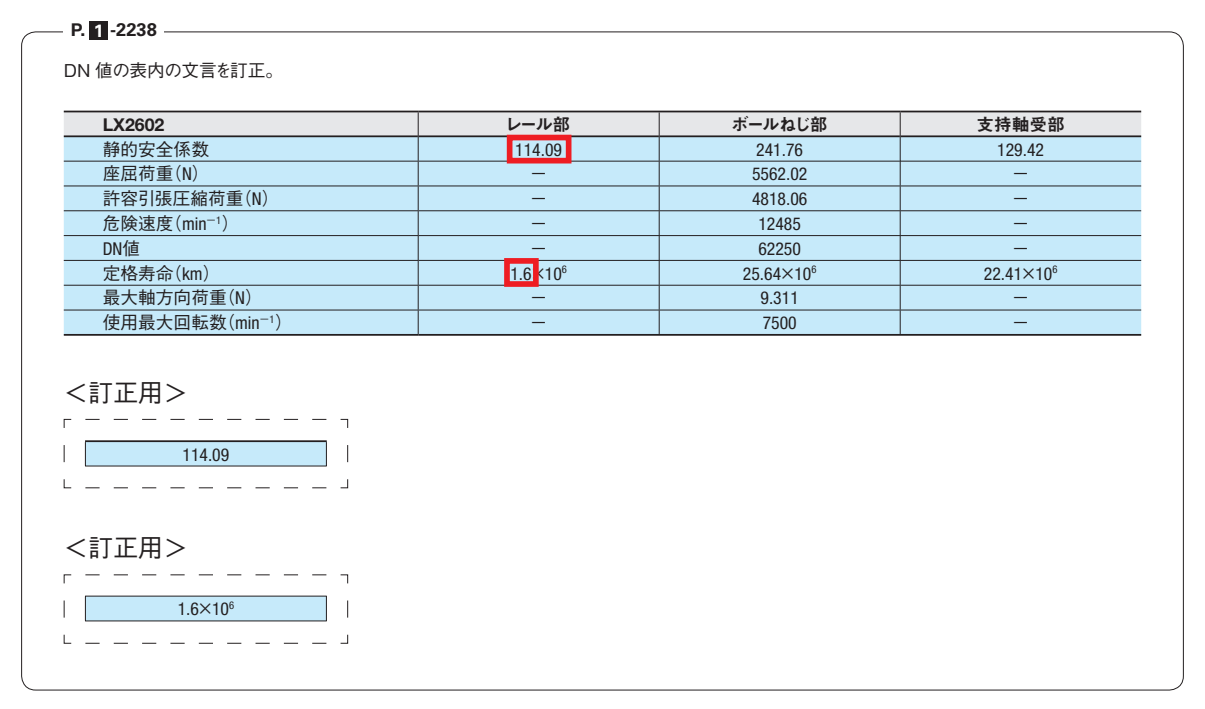
<style>
.page{position:relative;width:1205px;height:709px;background:#fff}
.page>*{position:absolute;margin:0;border:0;box-sizing:border-box;transform-origin:0 0}
.t1{font:24.75px "Gothic BBB Pro Medium 90 pv RKSJ H";color:#231f20}
.t2{font:700 18.25px "Univers LT Std";color:#231f20}
.t3{font:condensed 17.75px "Helvetica Neue LT Std";color:#231f20}
.t4{font:17.75px "Gothic BBB Pro Medium 90 pv RKSJ H";color:#231f20}
.t5{font:17.75px "Midashi Go Pro MB31 90 pv RKSJ H";letter-spacing:-.075em;color:#231f20}
.t6{font:17.75px "Gothic BBB Pro Medium 90 pv RKSJ H";letter-spacing:-.03em;color:#231f20}
.t7{font:700 17.75px "Helvetica Neue LT Std";color:#231f20}
.s1{font-family:"Helvetica Neue LT Std";font-size:17.75px}
.s2{font-size:17.75px;color:#fff}
.s3{font-family:"Helvetica Neue LT Std";font-stretch:condensed}
.s4{font-family:"Gothic BBB Pro Medium 90 pv RKSJ H";font-stretch:normal}
</style>
<div class="page">
<div style="left:90px;top:21px;width:18px;height:19px;background:#231f20"></div>
<hr style="left:64px;top:334px;width:354px;height:2px;background:#231f20">
<hr style="left:418px;top:334px;width:723px;height:2px;background:#231f20">
<svg style="left:63px;top:418px;width:285px;height:70px"></svg>
<svg style="left:63px;top:574px;width:285px;height:70px"></svg>
<svg style="left:64px;top:111px;width:1077px;height:223px;background:#c1deec"></svg>
<p class="t2" style="left:71px;top:19px;width:88px"><span class="s1">P.</span> <span class="s2">1</span> -2238</p>
<p class="t6" style="left:64px;top:63px;width:221px">DN 値の表内の文言を訂正。</p>
<p class="t7" style="left:103px;top:114px;width:63px">LX2602</p>
<p class="t5" style="left:505px;top:117px;width:67px">レール部</p>
<p class="t5" style="left:731px;top:117px;width:98px">ボールねじ部</p>
<p class="t5" style="left:976px;top:117px;width:90px">支持軸受部</p>
<p class="t4" style="left:103px;top:142px;width:108px">静的安全係数</p>
<p class="t3" style="left:515px;top:139px;width:48px">114.09</p>
<p class="t3" style="left:756px;top:139px;width:48px">241.76</p>
<p class="t3" style="left:997px;top:139px;width:48px">129.42</p>
<p class="t4" style="left:103px;top:167px;width:108px">座屈荷重（<span class="s3">N</span>）</p>
<p class="t4" style="left:530px;top:167px;width:19px">－</p>
<p class="t3" style="left:752px;top:164px;width:57px">5562.02</p>
<p class="t4" style="left:1012px;top:167px;width:19px">－</p>
<p class="t4" style="left:103px;top:192px;width:178px">許容引張圧縮荷重（<span class="s3">N</span>）</p>
<p class="t4" style="left:530px;top:192px;width:19px">－</p>
<p class="t3" style="left:752px;top:189px;width:57px">4818.06</p>
<p class="t4" style="left:1012px;top:192px;width:19px">－</p>
<p class="t4" style="left:103px;top:216px;width:138px">危険速度（<span class="s3">min</span><sup>－</sup><sup>1</sup>）</p>
<p class="t4" style="left:530px;top:216px;width:19px">－</p>
<p class="t3" style="left:758px;top:213px;width:44px">12485</p>
<p class="t4" style="left:1012px;top:216px;width:19px">－</p>
<p class="t3" style="left:103px;top:238px;width:39px">DN<span class="s4">値</span></p>
<p class="t4" style="left:530px;top:241px;width:19px">－</p>
<p class="t3" style="left:758px;top:238px;width:44px">62250</p>
<p class="t4" style="left:1012px;top:241px;width:19px">－</p>
<p class="t4" style="left:103px;top:266px;width:119px">定格寿命（<span class="s3">km</span>）</p>
<p class="t3" style="left:510px;top:263px;width:58px">1.6<span class="s4">×</span>10<sup>6</sup></p>
<p class="t3" style="left:743px;top:263px;width:75px">25.64<span class="s4">×</span>10<sup>6</sup></p>
<p class="t3" style="left:984px;top:263px;width:75px">22.41<span class="s4">×</span>10<sup>6</sup></p>
<p class="t4" style="left:103px;top:291px;width:161px">最大軸方向荷重（<span class="s3">N</span>）</p>
<p class="t4" style="left:530px;top:291px;width:19px">－</p>
<p class="t3" style="left:760px;top:288px;width:40px">9.311</p>
<p class="t4" style="left:1012px;top:291px;width:19px">－</p>
<p class="t4" style="left:103px;top:315px;width:191px">使用最大回転数（<span class="s3">min</span><sup>－</sup><sup>1</sup>）</p>
<p class="t4" style="left:530px;top:315px;width:19px">－</p>
<p class="t3" style="left:763px;top:312px;width:36px">7500</p>
<p class="t4" style="left:1012px;top:315px;width:19px">－</p>
<h1 class="t1" style="left:64px;top:383px;width:126px">＜訂正用＞</h1>
<p class="t3" style="left:182px;top:444px;width:48px">114.09</p>
<h1 class="t1" style="left:64px;top:538px;width:126px">＜訂正用＞</h1>
<p class="t3" style="left:178px;top:598px;width:58px">1.6<span class="s4">×</span>10<sup>6</sup></p>
</div>
